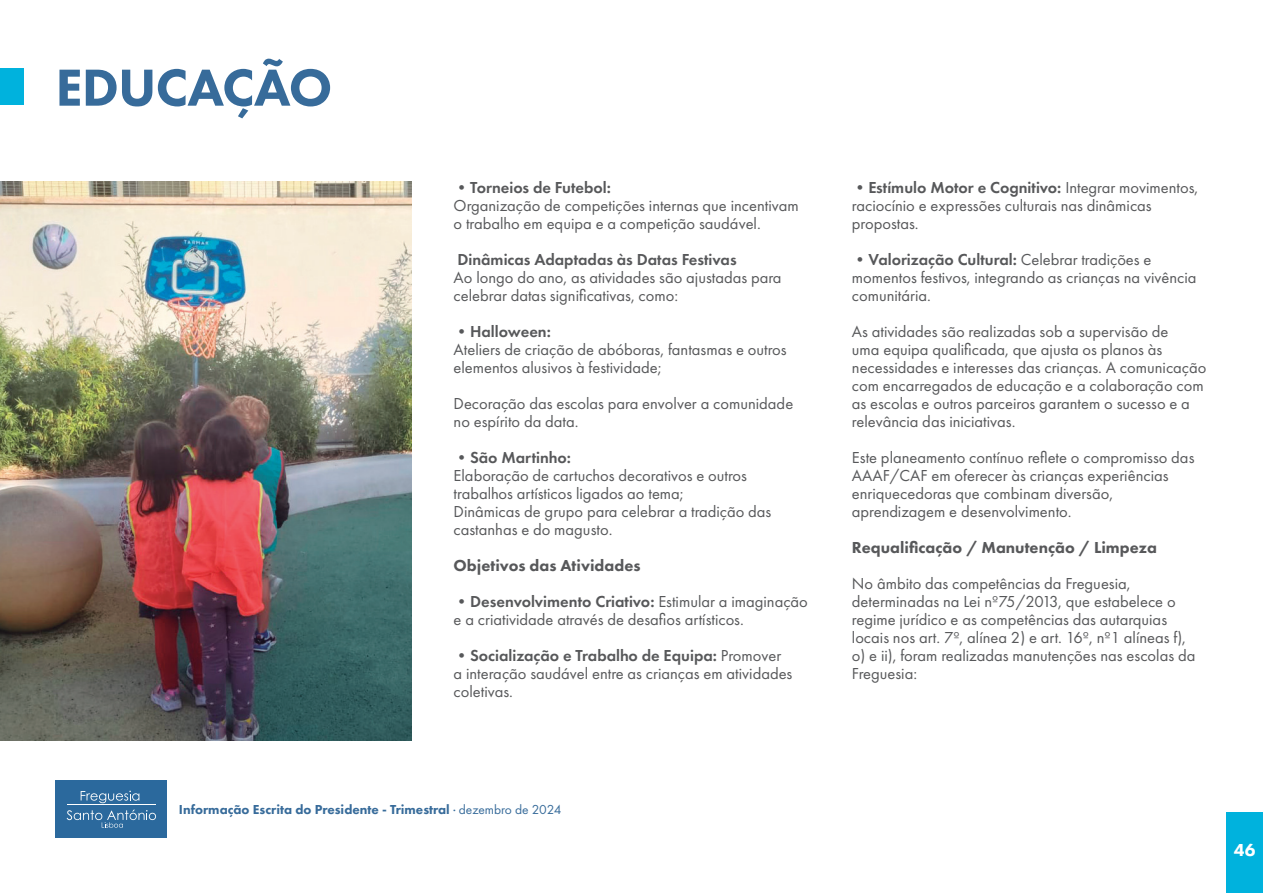
<style>
.page{position:relative;width:1263px;height:893px;background:#fff}
.page>*{position:absolute;margin:0;border:0;box-sizing:border-box;transform-origin:0 0}
.t1{font:800 54px "Futura PT";letter-spacing:-.015em;color:#376b9a}
.t2{font:800 18px "Futura PT";color:#fff}
.t3{font:16.5px/18px "Futura PT";color:#57585a}
.t4{font:600 16.5px "Futura PT";color:#57585a}
.t5{font:800 16.5px "Futura PT";color:#57585a}
.t6{font:800 13.5px "Futura PT";color:#376b9a}
.s1{font-weight:600}
.s2{font-weight:400}
</style>
<div class="page">
<img style="left:0;top:182px;width:411px;height:559px">
<div style="left:1227px;top:812px;width:36px;height:81px;background:#00b2dd"></div>
<div style="left:55px;top:781px;width:112px;height:57px;background:#2b699d"></div>
<svg style="left:81px;top:791px;width:58px;height:12px"></svg>
<svg style="left:67px;top:810px;width:89px;height:18px"></svg>
<hr style="left:67px;top:805px;width:89px;height:1px;background:#fff">
<div style="left:0;top:69px;width:24px;height:36px;background:#00b2dd"></div>
<h1 class="t1" style="left:56px;top:54px;width:278px">EDUCAÇÃO</h1>
<p class="t4" style="left:454px;top:177px;width:159px">•Torneios de Futebol:</p>
<p class="t3" style="left:454px;top:197px;width:347px">Organização de competições internas que incentivam o trabalho em equipa e a competição saudável.</p>
<p class="t4" style="left:457px;top:249px;width:281px">Dinâmicas Adaptadas às Datas Festivas</p>
<p class="t3" style="left:454px;top:269px;width:330px">Ao longo do ano, as atividades são ajustadas para celebrar datas significativas, como:</p>
<p class="t4" style="left:454px;top:321px;width:99px">•Halloween:</p>
<p class="t3" style="left:454px;top:341px;width:335px">Ateliers de criação de abóboras, fantasmas e outros elementos alusivos à festividade;</p>
<p class="t3" style="left:454px;top:395px;width:341px">Decoração das escolas para envolver a comunidade no espírito da data.</p>
<p class="t4" style="left:454px;top:447px;width:119px">•São Martinho:</p>
<p class="t3" style="left:454px;top:467px;width:319px">Elaboração de cartuchos decorativos e outros trabalhos artísticos ligados ao tema;<br>Dinâmicas de grupo para celebrar a tradição das castanhas e do magusto.</p>
<p class="t5" style="left:454px;top:556px;width:188px">Objetivos das Atividades</p>
<p class="t3" style="left:454px;top:593px;width:356px"><span class="s1">•Desenvolvimento Criativo:</span> Estimular a imaginação e a criatividade através de desafios artísticos.</p>
<p class="t3" style="left:454px;top:647px;width:340px"><span class="s1">•Socialização e Trabalho de Equipa:</span> Promover a interação saudável entre as crianças em atividades coletivas.</p>
<p class="t6" style="left:179px;top:801px;width:384px">Informação Escrita do Presidente - Trimestral <span class="s2">· dezembro de 2024</span></p>
<p class="t3" style="left:852px;top:178px;width:348px"><span class="s1">•Estímulo Motor e Cognitivo:</span> Integrar movimentos, raciocínio e expressões culturais nas dinâmicas propostas.</p>
<p class="t3" style="left:852px;top:250px;width:346px"><span class="s1">•Valorização Cultural:</span> Celebrar tradições e momentos festivos, integrando as crianças na vivência comunitária.</p>
<p class="t3" style="left:852px;top:322px;width:356px">As atividades são realizadas sob a supervisão de<br>uma equipa qualificada, que ajusta os planos às necessidades e interesses das crianças. A comunicação com encarregados de educação e a colaboração com as escolas e outros parceiros garantem o sucesso e a relevância das iniciativas.</p>
<p class="t3" style="left:852px;top:448px;width:344px">Este planeamento contínuo reflete o compromisso das AAAF/CAF em oferecer às crianças experiências enriquecedoras que combinam diversão, aprendizagem e desenvolvimento.</p>
<p class="t5" style="left:852px;top:537px;width:306px">Requalificação / Manutenção / Limpeza</p>
<p class="t3" style="left:852px;top:574px;width:345px">No âmbito das competências da Freguesia, determinadas na Lei nº75/2013, que estabelece o regime jurídico e as competências das autarquias locais nos art. 7º, alínea 2) e art. 16º, nº1 alíneas f), o) e ii), foram realizadas manutenções nas escolas da Freguesia:</p>
<p class="t2" style="left:1234px;top:839px;width:23px">46</p>
</div>
